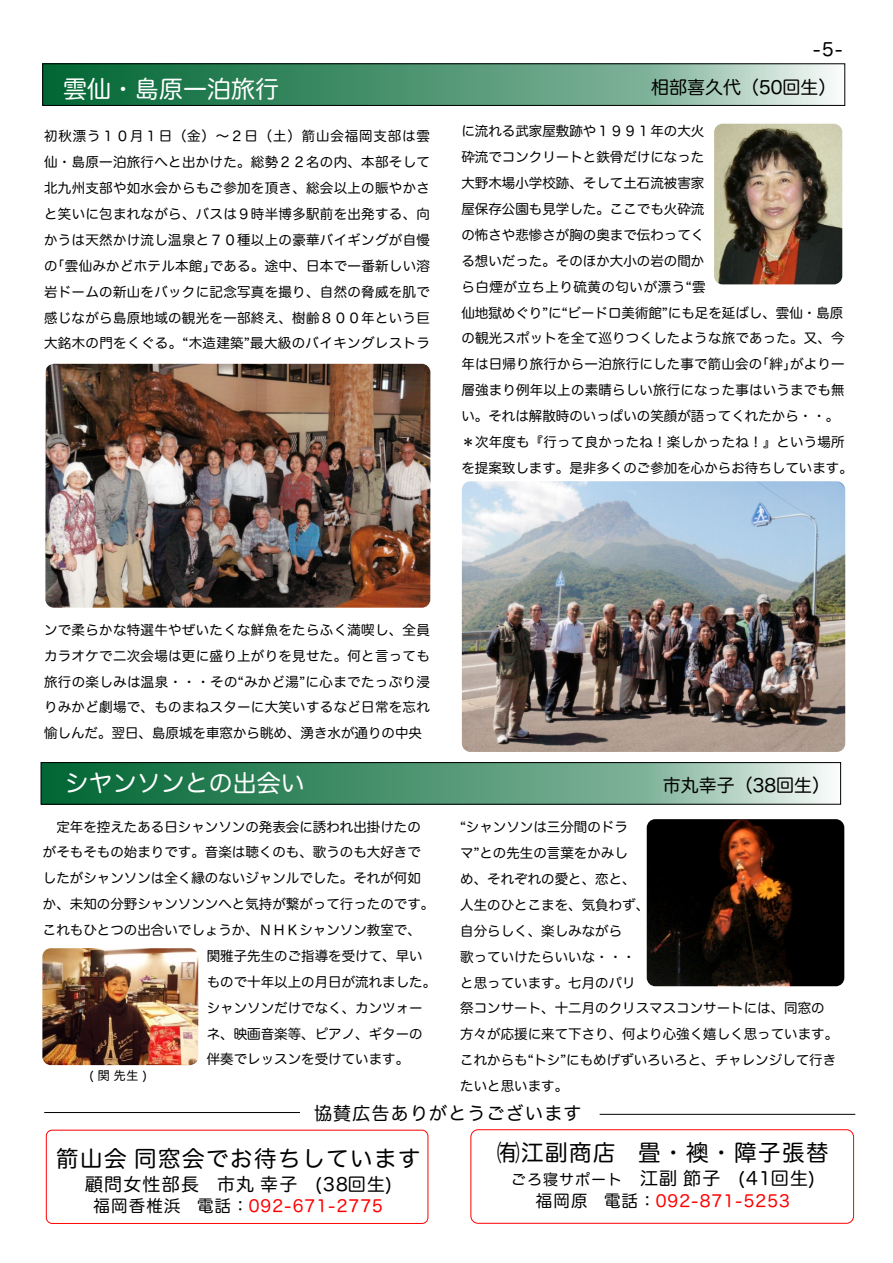
<style>
.page{position:relative;width:893px;height:1263px;background:#fff}
.page>*{position:absolute;margin:0;border:0;box-sizing:border-box;transform-origin:0 0}
.t1{font:24px "Hira Maru Pro W4";color:#fff}
.t2{font:22.5px "Hira Maru Pro W4";letter-spacing:.065em;color:#000}
.t3{font:18px "Hira Maru Pro W4";letter-spacing:.065em;color:#000}
.t4{font:18px "Hira Maru Pro W4";color:#000}
.t5{font:16.5px "Hira Maru Pro W4";letter-spacing:.065em;color:#f00}
.t6{font:13.5px/26px "Hira Maru Pro W4";color:#000;text-align:justify}
.t7{font:12px "Hira Maru Pro W4";color:#000}
.s1{color:#000}
.s2{font-size:15px}
</style>
<div class="page">
<hr style="left:44px;top:1112px;width:256px;height:1px;background:#000">
<hr style="left:600px;top:1114px;width:255px;height:1px;background:#000">
<div style="left:46px;top:1130px;width:382px;height:94px;border:1px solid #f00;border-radius:6px"></div>
<div style="left:470px;top:1129px;width:384px;height:95px;border:1px solid #f00;border-radius:7px"></div>
<svg style="left:44px;top:65px;width:789px;height:39px;background:#5b9d7c"></svg>
<div style="left:42px;top:63px;width:803px;height:43px;border:1px solid #000"></div>
<img style="left:714px;top:124px;width:128px;height:160px;border-radius:9px">
<svg style="left:43px;top:764px;width:786px;height:39px;background:#5c9d7c"></svg>
<div style="left:41px;top:762px;width:800px;height:43px;border:1px solid #000"></div>
<img style="left:647px;top:819px;width:197px;height:167px;border-radius:9px">
<img style="left:45px;top:364px;width:385px;height:244px;border-radius:9px">
<img style="left:462px;top:481px;width:383px;height:271px;border-radius:9px">
<img style="left:42px;top:948px;width:156px;height:117px;border-radius:9px">
<h3 class="t3" style="left:813px;top:40px;width:32px">-5-</h3>
<h1 class="t1" style="left:63px;top:76px;width:217px">雲仙・島原一泊旅行</h1>
<h3 class="t4" style="left:651px;top:79px;width:187px">相部喜久代（50回生）</h3>
<p class="t6" style="left:44px;top:123px;width:387px">初秋漂う１０月１日（金）～２日（土）箭山会福岡支部は雲仙・島原一泊旅行へと出かけた。総勢２２名の内、本部そして北九州支部や如水会からもご参加を頂き、総会以上の賑やかさと笑いに包まれながら、バスは９時半博多駅前を出発する、向かうは天然かけ流し温泉と７０種以上の豪華バイギングが自慢の｢雲仙みかどホテル本館｣である。途中、日本で一番新しい溶岩ドームの新山をバックに記念写真を撮り、自然の脅威を肌で感じながら島原地域の観光を一部終え、樹齢８００年という巨大銘木の門をくぐる。“木造建築”最大級のバイキングレストラ</p>
<p class="t6" style="left:461px;top:118px;width:393px;text-align:left">に流れる武家屋敷跡や１９９１年の大火<br>砕流でコンクリートと鉄骨だけになった<br>大野木場小学校跡、そして土石流被害家<br>屋保存公園も見学した。ここでも火砕流<br>の怖さや悲惨さが胸の奥まで伝わってく<br>る想いだった。そのほか大小の岩の間か<br>ら白煙が立ち上り硫黄の匂いが漂う“雲<br>仙地獄めぐり”に“ビードロ美術館”にも足を延ばし、雲仙・島原の観光スポットを全て巡りつくしたような旅であった。又、今年は日帰り旅行から一泊旅行にした事で箭山会の｢絆｣がより一層強まり例年以上の素晴らしい旅行になった事はいうまでも無い。それは解散時のいっぱいの笑顔が語ってくれたから・・。＊次年度も『行って良かったね！楽しかったね！』という場所を提案致します。是非多くのご参加を心からお待ちしています。</p>
<p class="t6" style="left:44px;top:617px;width:387px">ンで柔らかな特選牛やぜいたくな鮮魚をたらふく満喫し、全員カラオケで二次会場は更に盛り上がりを見せた。何と言っても旅行の楽しみは温泉・・・その“みかど湯”に心までたっぷり浸りみかど劇場で、ものまねスターに大笑いするなど日常を忘れ愉しんだ。翌日、島原城を車窓から眺め、湧き水が通りの中央</p>
<h1 class="t1" style="left:65px;top:771px;width:242px">シヤンソンとの出会い</h1>
<h3 class="t4" style="left:663px;top:776px;width:169px">市丸幸子（38回生）</h3>
<p class="t6" style="left:43px;top:813px;width:379px">　定年を控えたある日シャンソンの発表会に誘われ出掛けたの</p>
<p class="t6" style="left:43px;top:839px;width:379px">がそもそもの始まりです。音楽は聴くのも、歌うのも大好きで</p>
<p class="t6" style="left:43px;top:865px;width:379px">したがシャンソンは全く縁のないジャンルでした。それが何如</p>
<p class="t6" style="left:43px;top:891px;width:393px">か、未知の分野シャンソンンへと気持が繋がって行ったのです。</p>
<p class="t6" style="left:43px;top:917px;width:379px">これもひとつの出合いでしょうか、ＮＨＫシャンソン教室で、</p>
<p class="t6" style="left:207px;top:943px;width:217px">関雅子先生のご指導を受けて、早い</p>
<p class="t6" style="left:207px;top:969px;width:231px">もので十年以上の月日が流れました。</p>
<p class="t6" style="left:207px;top:994px;width:217px">シャンソンだけでなく、カンツォー</p>
<p class="t6" style="left:207px;top:1020px;width:217px">ネ、映画音楽等、ピアノ、ギターの</p>
<p class="t6" style="left:207px;top:1046px;width:204px">伴奏でレッスンを受けています。</p>
<p class="t6" style="left:460px;top:814px;width:379px;text-align:left">“シャンソンは三分間のドラ<br>マ”との先生の言葉をかみし<br>め、それぞれの愛と、恋と、<br>人生のひとこまを、気負わず、<br>自分らしく、楽しみながら<br>歌っていけたらいいな・・・<br>と思っています。七月のパリ<br>祭コンサート、十二月のクリスマスコンサートには、同窓の方々が応援に来て下さり、何より心強く嬉しく思っています。これからも“トシ”にもめげずいろいろと、チャレンジして行きたいと思います。</p>
<p class="t7" style="left:89px;top:1070px;width:59px">( 関先生 )</p>
<h3 class="t3" style="left:314px;top:1105px;width:269px">協賛広告ありがとうございます</h3>
<h2 class="t2" style="left:56px;top:1147px;width:366px">箭山会同窓会でお待ちしています</h2>
<h3 class="t3" style="left:85px;top:1175px;width:308px">顧問女性部長　市丸幸子　(38回生)</h3>
<p class="t5" style="left:94px;top:1198px;width:291px"><span class="s1">福岡香椎浜　電話：</span>092-671-2775</p>
<h2 class="t2" style="left:497px;top:1141px;width:333px">㈲江副商店　畳・襖・障子張替</h2>
<h3 class="t3" style="left:511px;top:1169px;width:305px"><span class="s2">ごろ寝サポート</span>　江副節子　(41回生)</h3>
<p class="t5" style="left:536px;top:1192px;width:256px"><span class="s1">福岡原　電話：</span>092-871-5253</p>
</div>
